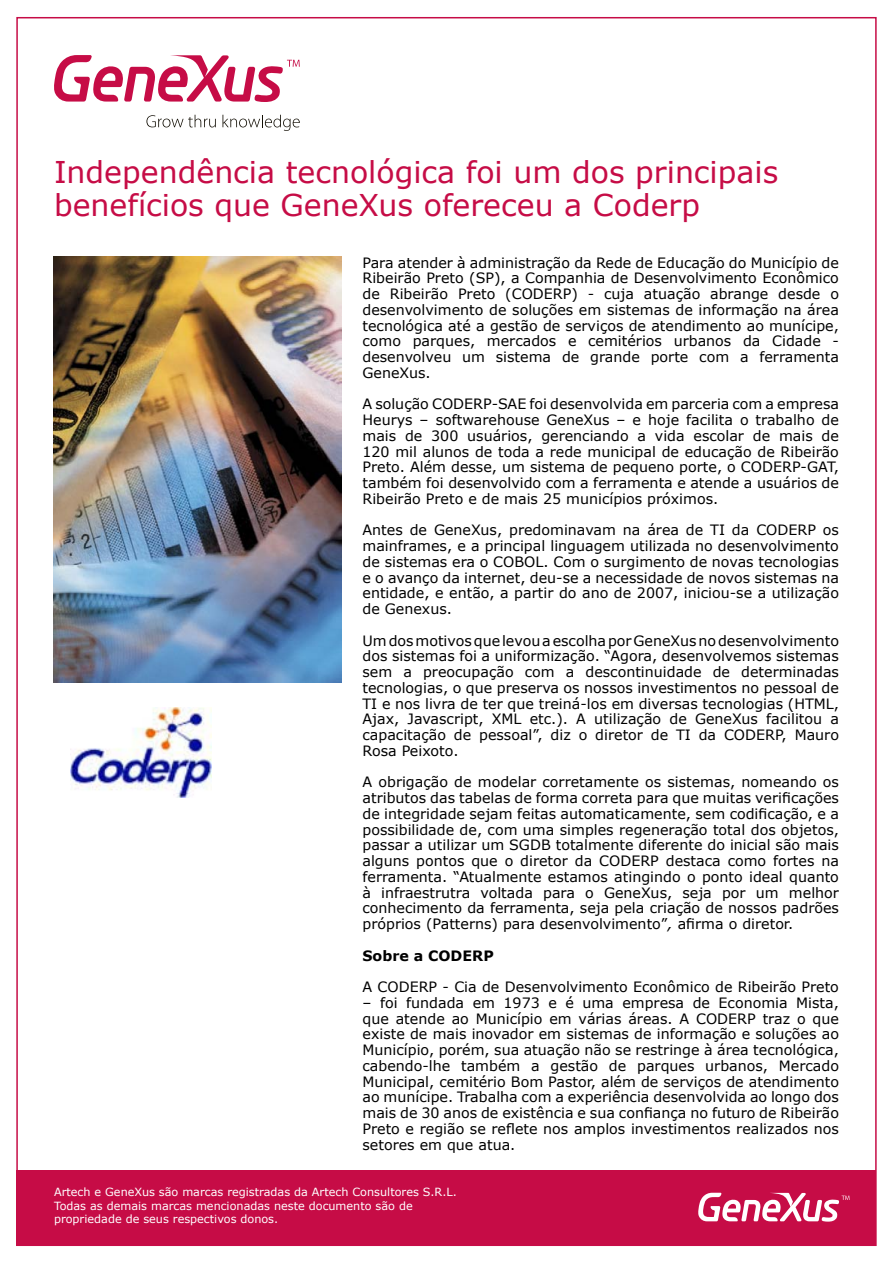
<style>
.page{position:relative;width:893px;height:1263px;background:#fff}
.page>*{position:absolute;margin:0;border:0;box-sizing:border-box;transform-origin:0 0}
.t1{font:30px/33px "Verdana";color:#c60c46}
.t2{font:14.25px/15.8px "Verdana";color:#000;text-align:justify}
.t3{font:700 14.25px "Verdana";color:#000}
.t4{font:11.25px/13.5px "Verdana";color:#fff}
.s1{font-style:italic}
</style>
<div class="page">
<img style="left:54px;top:257px;width:288px;height:425px">
<div style="left:16px;top:1170px;width:860px;height:76px;background:#c60c46"></div>
<svg style="left:698px;top:1193px;width:151px;height:28px"></svg>
<svg style="left:54px;top:55px;width:246px;height:47px"></svg>
<svg style="left:146px;top:115px;width:70px;height:12px"></svg>
<svg style="left:223px;top:115px;width:77px;height:16px"></svg>
<img style="left:70px;top:708px;width:141px;height:89px">
<h1 class="t1" style="left:54px;top:156px;width:726px">Independência tecnológica foi um dos principais benefícios que GeneXus ofereceu a Coderp</h1>
<p class="t2" style="left:362px;top:254px;width:478px">Para atender à administração da Rede de Educação do Município de Ribeirão Preto (SP), a Companhia de Desenvolvimento Econômico de Ribeirão Preto (CODERP) - cuja atuação abrange desde o desenvolvimento de soluções em sistemas de informação na área tecnológica até a gestão de serviços de atendimento ao munícipe, como parques, mercados e cemitérios urbanos da Cidade - desenvolveu um sistema de grande porte com a ferramenta GeneXus.</p>
<p class="t2" style="left:362px;top:396px;width:478px">A solução CODERP-SAE foi desenvolvida em parceria com a empresa Heurys – softwarehouse GeneXus – e hoje facilita o trabalho de mais de 300 usuários, gerenciando a vida escolar de mais de 120 mil alunos de toda a rede municipal de educação de Ribeirão Preto. Além desse, um sistema de pequeno porte, o CODERP-GAT, também foi desenvolvido com a ferramenta e atende a usuários de Ribeirão Preto e de mais 25 municípios próximos.</p>
<p class="t2" style="left:362px;top:522px;width:478px">Antes de GeneXus, predominavam na área de TI da CODERP os mainframes, e a principal linguagem utilizada no desenvolvimento de sistemas era o COBOL. Com o surgimento de novas tecnologias e o avanço da internet, deu-se a necessidade de novos sistemas na entidade, e então, a partir do ano de 2007, iniciou-se a utilização de Genexus.</p>
<p class="t2" style="left:362px;top:632px;width:478px">Um dos motivos que levou a escolha por GeneXus no desenvolvimento dos sistemas foi a uniformização. “Agora, desenvolvemos sistemas sem a preocupação com a descontinuidade de determinadas tecnologias, o que preserva os nossos investimentos no pessoal de TI e nos livra de ter que treiná-los em diversas tecnologias (HTML, Ajax, Javascript, XML etc.). A utilização de GeneXus facilitou a capacitação de pessoal”, diz o diretor de TI da CODERP, Mauro Rosa Peixoto.</p>
<p class="t2" style="left:362px;top:774px;width:478px">A obrigação de modelar corretamente os sistemas, nomeando os atributos das tabelas de forma correta para que muitas verificações de integridade sejam feitas automaticamente, sem codificação, e a possibilidade de, com uma simples regeneração total dos objetos, passar a utilizar um SGDB totalmente diferente do inicial são mais alguns pontos que o diretor da CODERP destaca como fortes na ferramenta. “Atualmente estamos atingindo o ponto ideal quanto à infraestrutra voltada para o GeneXus, seja por um melhor conhecimento da ferramenta, seja pela criação de nossos padrões próprios (Patterns) para desenvolvimento”<span class="s1">,</span> afirma o diretor.</p>
<p class="t3" style="left:362px;top:945px;width:133px">Sobre a CODERP</p>
<p class="t2" style="left:362px;top:979px;width:478px">A CODERP - Cia de Desenvolvimento Econômico de Ribeirão Preto</p>
<p class="t2" style="left:362px;top:994px;width:478px">– foi fundada em 1973 e é uma empresa de Economia Mista, que atende ao Município em várias áreas. A CODERP traz o que existe de mais inovador em sistemas de informação e soluções ao Município, porém, sua atuação não se restringe à área tecnológica, cabendo-lhe também a gestão de parques urbanos, Mercado Municipal, cemitério Bom Pastor, além de serviços de atendimento ao munícipe. Trabalha com a experiência desenvolvida ao longo dos mais de 30 anos de existência e sua confiança no futuro de Ribeirão Preto e região se reflete nos amplos investimentos realizados nos setores em que atua.</p>
<p class="t4" style="left:54px;top:1185px;width:404px">Artech e GeneXus são marcas registradas da Artech Consultores S.R.L.<br>Todas as demais marcas mencionadas neste documento são de propriedade de seus respectivos donos.</p>
</div>
